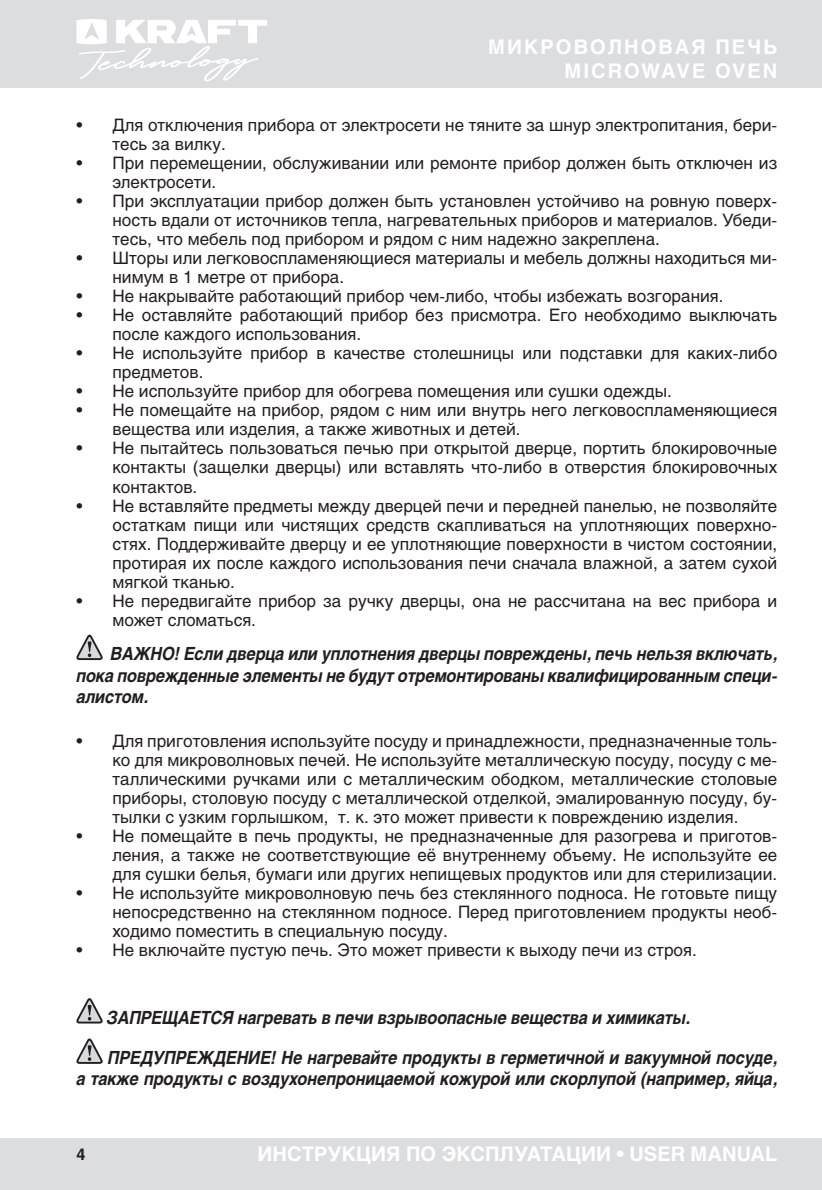
<style>
.page{position:relative;width:822px;height:1190px;background:#fff}
.page>*{position:absolute;margin:0;border:0;box-sizing:border-box;transform-origin:0 0}
.t1{font:700 20px "Helios";color:#fff}
.t2{font:700 20px/24px "Helios";letter-spacing:.1em;color:#fff;text-align:right}
.t3{font:italic 700 18px/21.6px "Helios";letter-spacing:-.01em;color:#231f20;text-align:justify;scale:.9 1}
.t4{font:17px/19px "Helios";color:#231f20}
.t5{font:700 16px "Helios";color:#231f20}
</style>
<div class="page">
<div style="left:0;top:0;width:821px;height:88px;background:#dcdddf"></div>
<div style="left:0;top:1139px;width:821px;height:51px;background:#dcdddf"></div>
<svg style="left:76px;top:19px;width:191px;height:62px"></svg>
<svg style="left:76px;top:634px;width:27px;height:27px"></svg>
<svg style="left:76px;top:998px;width:27px;height:26px"></svg>
<svg style="left:76px;top:1038px;width:27px;height:26px"></svg>
<p class="t2" style="left:488px;top:35px;width:290px">МИКРОВОЛНОВАЯ ПЕЧЬ<br>MICROWAVE OVEN</p>
<p class="t4" style="left:112px;top:116px;width:666px;text-indent:-36px">• Для отключения прибора от электросети не тяните за шнур электропитания, бери&shy;тесь за вилку.</p>
<p class="t4" style="left:112px;top:154px;width:666px;text-indent:-36px">• При перемещении, обслуживании или ремонте прибор должен быть отключен из электросети.</p>
<p class="t4" style="left:112px;top:192px;width:666px;text-align:justify;text-indent:-36px">• При эксплуатации прибор должен быть установлен устойчиво на ровную поверх&shy;ность вдали от источников тепла, нагревательных приборов и материалов. Убеди&shy;тесь, что мебель под прибором и рядом с ним надежно закреплена.</p>
<p class="t4" style="left:112px;top:249px;width:666px;text-indent:-36px">• Шторы или легковоспламеняющиеся материалы и мебель должны находиться ми&shy;нимум в 1 метре от прибора.</p>
<p class="t4" style="left:76px;top:287px;width:648px">• Не накрывайте работающий прибор чем-либо, чтобы избежать возгорания.</p>
<p class="t4" style="left:112px;top:306px;width:666px;text-indent:-36px">• Не оставляйте работающий прибор без присмотра. Его необходимо выключать после каждого использования.</p>
<p class="t4" style="left:112px;top:344px;width:666px;text-indent:-36px">• Не используйте прибор в качестве столешницы или подставки для каких-либо предметов.</p>
<p class="t4" style="left:76px;top:382px;width:596px">• Не используйте прибор для обогрева помещения или сушки одежды.</p>
<p class="t4" style="left:112px;top:401px;width:666px;text-indent:-36px">• Не помещайте на прибор, рядом с ним или внутрь него легковоспламеняющиеся вещества или изделия, а также животных и детей.</p>
<p class="t4" style="left:112px;top:439px;width:666px;text-align:justify;text-indent:-36px">• Не пытайтесь пользоваться печью при открытой дверце, портить блокировочные контакты (защелки дверцы) или вставлять что-либо в отверстия блокировочных контактов.</p>
<p class="t4" style="left:112px;top:496px;width:666px;text-align:justify;text-indent:-36px">• Не вставляйте предметы между дверцей печи и передней панелью, не позволяйте остаткам пищи или чистящих средств скапливаться на уплотняющих поверхно&shy;стях. Поддерживайте дверцу и ее уплотняющие поверхности в чистом состоянии, протирая их после каждого использования печи сначала влажной, а затем сухой мягкой тканью.</p>
<p class="t4" style="left:112px;top:591px;width:666px;text-indent:-36px">• Не передвигайте прибор за ручку дверцы, она не рассчитана на вес прибора и может сломаться.</p>
<p class="t3" style="left:111px;top:643px;width:17px">ВАЖ</p>
<p class="t3" style="left:76px;top:643px;width:779px;text-indent:74px">НО! Если дверца или уплотнения дверцы повреждены, печь нельзя включать, пока поврежденные элементы не будут отремонтированы квалифицированным специ&shy;алистом.</p>
<p class="t4" style="left:112px;top:731px;width:666px;text-align:justify;text-indent:-36px">• Для приготовления используйте посуду и принадлежности, предназначенные толь&shy;ко для микроволновых печей. Не используйте металлическую посуду, посуду с ме&shy;таллическими ручками или с металлическим ободком, металлические столовые приборы, столовую посуду с металлической отделкой, эмалированную посуду, бу&shy;тылки с узким горлышком, т. к. это может привести к повреждению изделия.</p>
<p class="t4" style="left:112px;top:826px;width:666px;text-align:justify;text-indent:-36px">• Не помещайте в печь продукты, не предназначенные для разогрева и приготов&shy;ления, а также не соответствующие её внутреннему объему. Не используйте ее для сушки белья, бумаги или других непищевых продуктов или для стерилизации.</p>
<p class="t4" style="left:112px;top:883px;width:666px;text-align:justify;text-indent:-36px">• Не используйте микроволновую печь без стеклянного подноса. Не готовьте пищу непосредственно на стеклянном подносе. Перед приготовлением продукты необ&shy;ходимо поместить в специальную посуду.</p>
<p class="t4" style="left:76px;top:940px;width:621px">• Не включайте пустую печь. Это может привести к выходу печи из строя.</p>
<p class="t3" style="left:107px;top:1006px;width:649px">ЗАПРЕЩАЕТСЯ нагревать в печи взрывоопасные вещества и химикаты.</p>
<p class="t3" style="left:76px;top:1047px;width:779px;text-align:right">ПРЕДУПРЕЖДЕНИЕ! Не нагревайте продукты в герметичной и вакуумной посуде,<br>а также продукты с воздухонепроницаемой кожурой или скорлупой (например, яйца,</p>
<p class="t5" style="left:76px;top:1145px;width:10px">4</p>
<p class="t1" style="left:257px;top:1142px;width:521px">ИНСТРУКЦИЯ ПО ЭКСПЛУАТАЦИИ • USER MANUAL</p>
</div>
